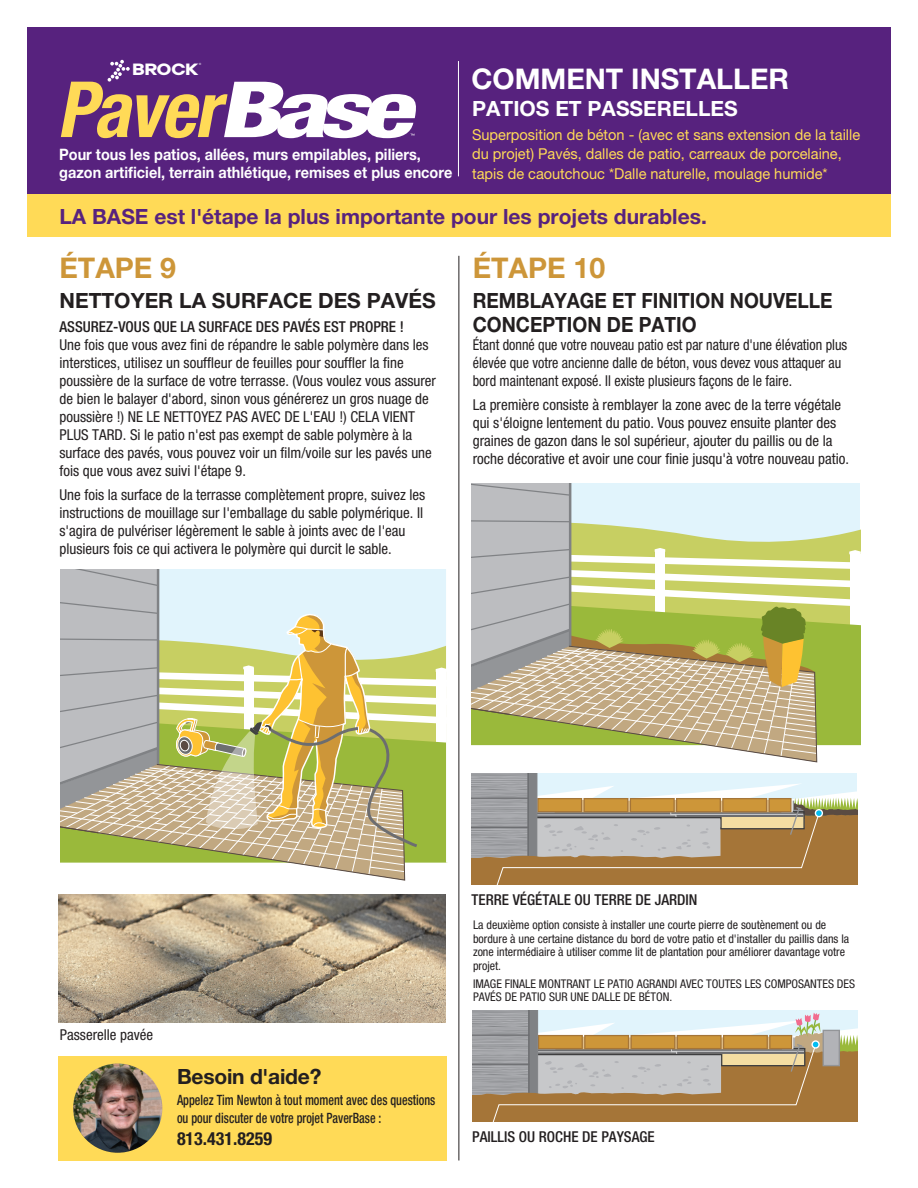
<style>
.page{position:relative;width:918px;height:1188px;background:#fff}
.page>*{position:absolute;margin:0;border:0;box-sizing:border-box;transform-origin:0 0}
.t1{font:italic 700 condensed 77.55px "Helvetica Neue";color:#ffda57}
.t2{font:700 28.5px "Helvetica Neue LT Std";color:#fff}
.t3{font:700 28.5px "Helvetica Neue LT Std";color:#cd9639}
.t4{font:700 21px "Helvetica Neue LT Std";color:#57227e}
.t5{font:700 21px/24px "Helvetica Neue LT Std";color:#231f20;scale:.91 1}
.t6{font:700 21px "Helvetica Neue LT Std";color:#231f20}
.t7{font:700 21px "Helvetica Neue LT Std";color:#fff}
.t8{font:700 condensed 18px "Helvetica Neue LT Std";color:#231f20}
.t9{font:16.35px "Soin Sans Pro Headline";color:#fff;scale:1.17 1}
.t10{font:700 15.75px/18px "Helvetica Neue LT Std";color:#fff;scale:.92 1}
.t11{font:condensed 15px/18px "Helvetica Neue LT Std";color:#231f20}
.t12{font:condensed 15px/18px "Helvetica Neue LT Std";color:#231f20;scale:.94 1}
.t13{font:15px/19.5px "Helvetica Neue LT Std";color:#ffda57}
.t14{font:500 condensed 15px "Helvetica Neue LT Std";color:#231f20}
.t15{font:500 condensed 14.25px/17.2px "Helvetica Neue LT Std";color:#231f20;scale:.85 1}
.t16{font:condensed 12px/13.5px "Helvetica Neue LT Std";color:#231f20}
.t17{font:3px "Soin Sans Pro";color:#fff}
.s1{font-weight:800;color:#fff}
</style>
<div class="page">
<div style="left:27px;top:99px;width:863px;height:137px;background:#ffda57"></div>
<div style="left:27px;top:27px;width:863px;height:167px;background:#57227e"></div>
<hr style="left:459px;top:256px;width:1px;height:905px;background:#231f20">
<svg style="left:472px;top:484px;width:388px;height:279px;background:#c6c99c"></svg>
<svg style="left:60px;top:569px;width:386px;height:312px;background:#cacba2"></svg>
<svg style="left:472px;top:774px;width:385px;height:111px;background:#b8a589"></svg>
<svg style="left:472px;top:1011px;width:386px;height:111px;background:#b8a588"></svg>
<img style="left:59px;top:894px;width:387px;height:129px">
<div style="left:58px;top:1056px;width:389px;height:104px;background:#ffda57"></div>
<img style="left:73px;top:1063px;width:89px;height:90px;border-radius:45px">
<hr style="left:458px;top:61px;width:1px;height:115px;background:#fff">
<svg style="left:108px;top:60px;width:22px;height:22px"></svg>
<p class="t9" style="left:133px;top:55px;width:58px">BROCK</p>
<p class="t17" style="left:199px;top:63px;width:4px">®</p>
<h2 class="t2" style="left:471px;top:61px;width:319px">COMMENT INSTALLER</h2>
<h3 class="t7" style="left:472px;top:95px;width:267px">PATIOS ET PASSERELLES</h3>
<p class="t13" style="left:472px;top:124px;width:390px">Superposition de béton - (avec et sans extension de la taille du projet) Pavés, dalles de patio, carreaux de porcelaine, tapis de caoutchouc *Dalle naturelle, moulage humide*</p>
<h3 class="t4" style="left:60px;top:203px;width:649px">LA BASE est l'étape la plus importante pour les projets durables.</h3>
<h1 class="t1" style="left:57px;top:63px;width:375px">Paver<span class="s1">Base</span></h1>
<p class="t10" style="left:59px;top:145px;width:429px">Pour tous les patios, allées, murs empilables, piliers, gazon artificiel, terrain athlétique, remises et plus encore</p>
<h2 class="t3" style="left:59px;top:250px;width:118px">ÉTAPE 9</h2>
<h3 class="t6" style="left:59px;top:287px;width:378px">NETTOYER LA SURFACE DES PAVÉS</h3>
<p class="t14" style="left:59px;top:317px;width:346px">ASSUREZ-VOUS QUE LA SURFACE DES PAVÉS EST PROPRE !</p>
<p class="t11" style="left:59px;top:335px;width:378px">Une fois que vous avez fini de répandre le sable polymère dans les interstices, utilisez un souffleur de feuilles pour souffler la fine poussière de la surface de votre terrasse. (Vous voulez vous assurer de bien le balayer d'abord, sinon vous générerez un gros nuage de poussière !) NE LE NETTOYEZ PAS AVEC DE L'EAU !) CELA VIENT PLUS TARD. Si le patio n'est pas exempt de sable polymère à la surface des pavés, vous pouvez voir un film/voile sur les pavés une fois que vous avez suivi l'étape 9.</p>
<p class="t11" style="left:59px;top:485px;width:367px">Une fois la surface de la terrasse complètement propre, suivez les instructions de mouillage sur l'emballage du sable polymérique. Il s'agira de pulvériser légèrement le sable à joints avec de l'eau plusieurs fois ce qui activera le polymère qui durcit le sable.</p>
<h2 class="t3" style="left:473px;top:250px;width:134px">ÉTAPE 10</h2>
<h3 class="t5" style="left:473px;top:288px;width:397px">REMBLAYAGE ET FINITION NOUVELLE<br>CONCEPTION DE PATIO</h3>
<p class="t12" style="left:473px;top:335px;width:400px">Étant donné que votre nouveau patio est par nature d'une élévation plus élevée que votre ancienne dalle de béton, vous devez vous attaquer au bord maintenant exposé. Il existe plusieurs façons de le faire.</p>
<p class="t11" style="left:473px;top:395px;width:378px">La première consiste à remblayer la zone avec de la terre végétale qui s'éloigne lentement du patio. Vous pouvez ensuite planter des graines de gazon dans le sol supérieur, ajouter du paillis ou de la roche décorative et avoir une cour finie jusqu'à votre nouveau patio.</p>
<p class="t11" style="left:60px;top:1026px;width:95px">Passerelle pavée</p>
<h3 class="t6" style="left:177px;top:1064px;width:146px">Besoin d'aide?</h3>
<p class="t15" style="left:177px;top:1092px;width:306px">Appelez Tim Newton à tout moment avec des questions ou pour discuter de votre projet PaverBase :</p>
<p class="t8" style="left:177px;top:1128px;width:97px">813.431.8259</p>
<p class="t14" style="left:472px;top:890px;width:228px">TERRE VÉGÉTALE OU TERRE DE JARDIN</p>
<p class="t16" style="left:473px;top:918px;width:378px">La deuxième option consiste à installer une courte pierre de soutènement ou de bordure à une certaine distance du bord de votre patio et d'installer du paillis dans la zone intermédiaire à utiliser comme lit de plantation pour améliorer davantage votre projet.</p>
<p class="t16" style="left:473px;top:977px;width:384px">IMAGE FINALE MONTRANT LE PATIO AGRANDI AVEC TOUTES LES COMPOSANTES DES<br>PAVÉS DE PATIO SUR UNE DALLE DE BÉTON.</p>
<p class="t14" style="left:472px;top:1127px;width:184px">PAILLIS OU ROCHE DE PAYSAGE</p>
</div>
